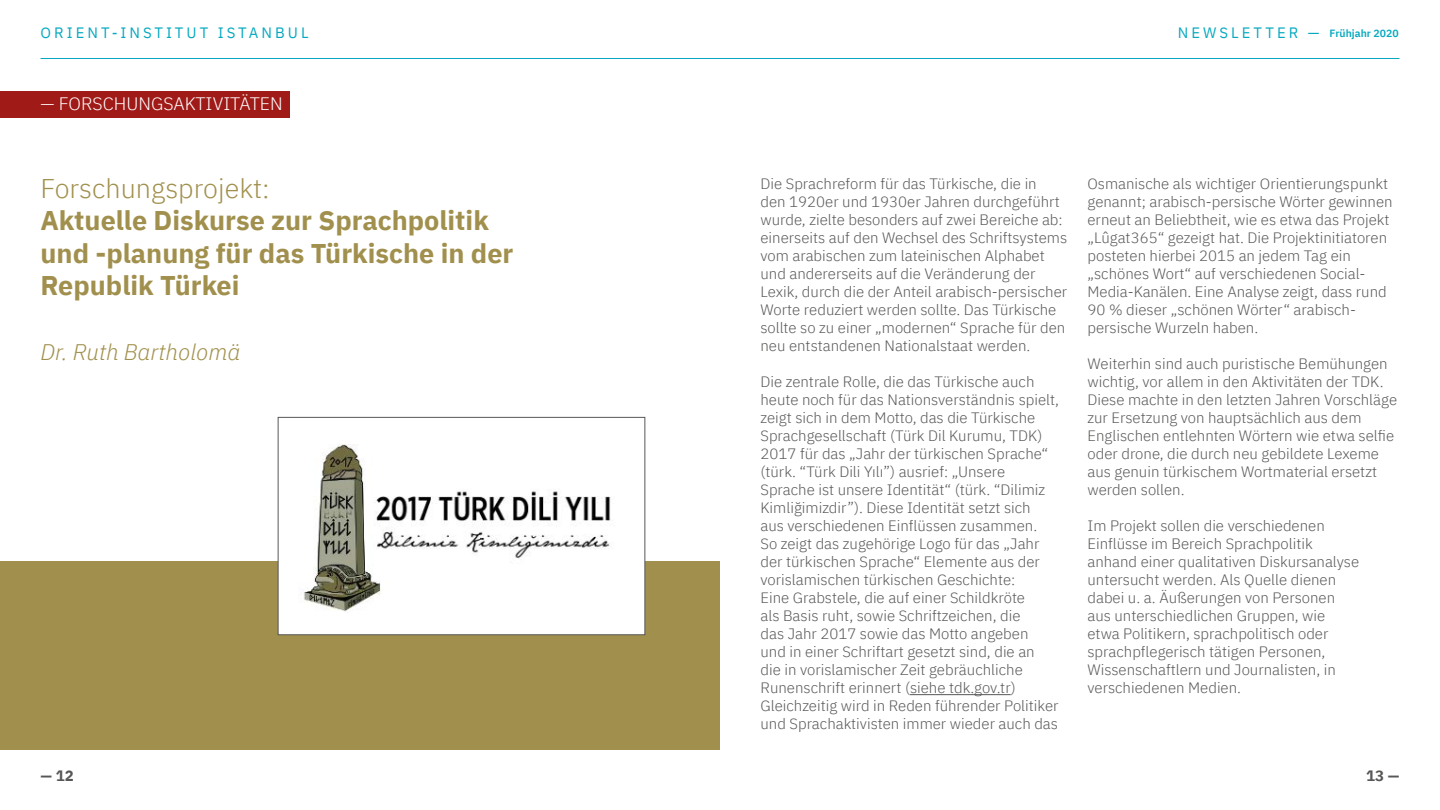
<style>
.page{position:relative;width:1440px;height:810px;background:#fff}
.page>*{position:absolute;margin:0;border:0;box-sizing:border-box;transform-origin:0 0}
.t1{font:700 27px/32.4px "IBM Plex Sans";color:#a1904d}
.t2{font:300 27px "IBM Plex Sans";color:#a1904d}
.t3{font:italic 300 22.5px "IBM Plex Sans";color:#a1904d}
.t4{font:300 18px "IBM Plex Sans";color:#fff}
.t5{font:300 15px/18px "IBM Plex Sans";color:#575756}
.t6{font:15px "IBM Plex Sans";letter-spacing:.2em;color:#06a9c0}
.t7{font:700 15px "IBM Plex Sans";color:#575756}
.t8{font:600 10.5px "IBM Plex Sans";color:#06a9c0}
.s1{font-weight:400;font-size:15px}
</style>
<div class="page">
<hr style="left:40px;top:58px;width:1360px;height:1px;background:#06a9c0">
<div style="left:0;top:561px;width:720px;height:189px;background:#a1904d"></div>
<div style="left:278px;top:417px;width:367px;height:218px;background:#fff;border:1px solid #575756"></div>
<hr style="left:910px;top:694px;width:101px;height:1px;background:#575756">
<img style="left:303px;top:444px;width:308px;height:168px">
<div style="left:0;top:91px;width:290px;height:26px;background:#a01a17"></div>
<p class="t6" style="left:40px;top:21px;width:270px">ORIENT-INSTITUT ISTANBUL</p>
<p class="t8" style="left:1178px;top:25px;width:222px"><span class="s1">NEWSLET TER —</span> Frühjahr 2020</p>
<p class="t4" style="left:40px;top:90px;width:244px">— FORSCHUNGSAKTIVITÄTEN</p>
<h1 class="t2" style="left:40px;top:168px;width:231px">Forschungsprojekt:</h1>
<h1 class="t1" style="left:40px;top:202px;width:474px">Aktuelle Diskurse zur Sprachpolitik und -planung für das Türkische in der<br>Republik Türkei</h1>
<h2 class="t3" style="left:40px;top:335px;width:201px">Dr. Ruth Bartholomä</h2>
<p class="t5" style="left:760px;top:173px;width:308px">Die Sprachreform für das Türkische, die in<br>den 1920er und 1930er Jahren durchgeführt wurde, zielte besonders auf zwei Bereiche ab: einerseits auf den Wechsel des Schriftsystems vom arabischen zum lateinischen Alphabet und andererseits auf die Veränderung der Lexik, durch die der Anteil arabisch-persischer Worte reduziert werden sollte. Das Türkische sollte so zu einer „modernen“ Sprache für den neu entstandenen Nationalstaat werden.</p>
<p class="t5" style="left:760px;top:371px;width:300px">Die zentrale Rolle, die das Türkische auch heute noch für das Nationsverständnis spielt, zeigt sich in dem Motto, das die Türkische Sprachgesellschaft (Türk Dil Kurumu, TDK)<br>2017 für das „Jahr der türkischen Sprache“ (türk. “Türk Dili Yılı”) ausrief: „Unsere Sprache ist unsere Identität“ (türk. “Dilimiz Kimliğimizdir”). Diese Identität setzt sich<br>aus verschiedenen Einflüssen zusammen.<br>So zeigt das zugehörige Logo für das „Jahr der türkischen Sprache“ Elemente aus der vorislamischen türkischen Geschichte:<br>Eine Grabstele, die auf einer Schildkröte<br>als Basis ruht, sowie Schriftzeichen, die<br>das Jahr 2017 sowie das Motto angeben<br>und in einer Schriftart gesetzt sind, die an<br>die in vorislamischer Zeit gebräuchliche Runenschrift erinnert (siehe tdk.gov.tr)<br>Gleichzeitig wird in Reden führender Politiker und Sprachaktivisten immer wieder auch das</p>
<p class="t5" style="left:1088px;top:173px;width:307px">Osmanische als wichtiger Orientierungspunkt genannt; arabisch-persische Wörter gewinnen erneut an Beliebtheit, wie es etwa das Projekt „Lûgat365“ gezeigt hat. Die Projektinitiatoren posteten hierbei 2015 an jedem Tag ein „schönes Wort“ auf verschiedenen Social-Media-Kanälen. Eine Analyse zeigt, dass rund 90 % dieser „schönen Wörter“ arabisch&shy;persische Wurzeln haben.</p>
<p class="t5" style="left:1088px;top:353px;width:311px">Weiterhin sind auch puristische Bemühungen wichtig, vor allem in den Aktivitäten der TDK.<br>Diese machte in den letzten Jahren Vorschläge zur Ersetzung von hauptsächlich aus dem Englischen entlehnten Wörtern wie etwa selfie oder drone, die durch neu gebildete Lexeme aus genuin türkischem Wortmaterial ersetzt werden sollen.</p>
<p class="t5" style="left:1088px;top:515px;width:273px">Im Projekt sollen die verschiedenen Einflüsse im Bereich Sprachpolitik anhand einer qualitativen Diskursanalyse untersucht werden. Als Quelle dienen dabei u. a. Äußerungen von Personen aus unterschiedlichen Gruppen, wie etwa Politikern, sprachpolitisch oder sprachpflegerisch tätigen Personen, Wissenschaftlern und Journalisten, in verschiedenen Medien.</p>
<p class="t7" style="left:40px;top:764px;width:35px">— 12</p>
<p class="t7" style="left:1366px;top:764px;width:35px">13 —</p>
</div>
